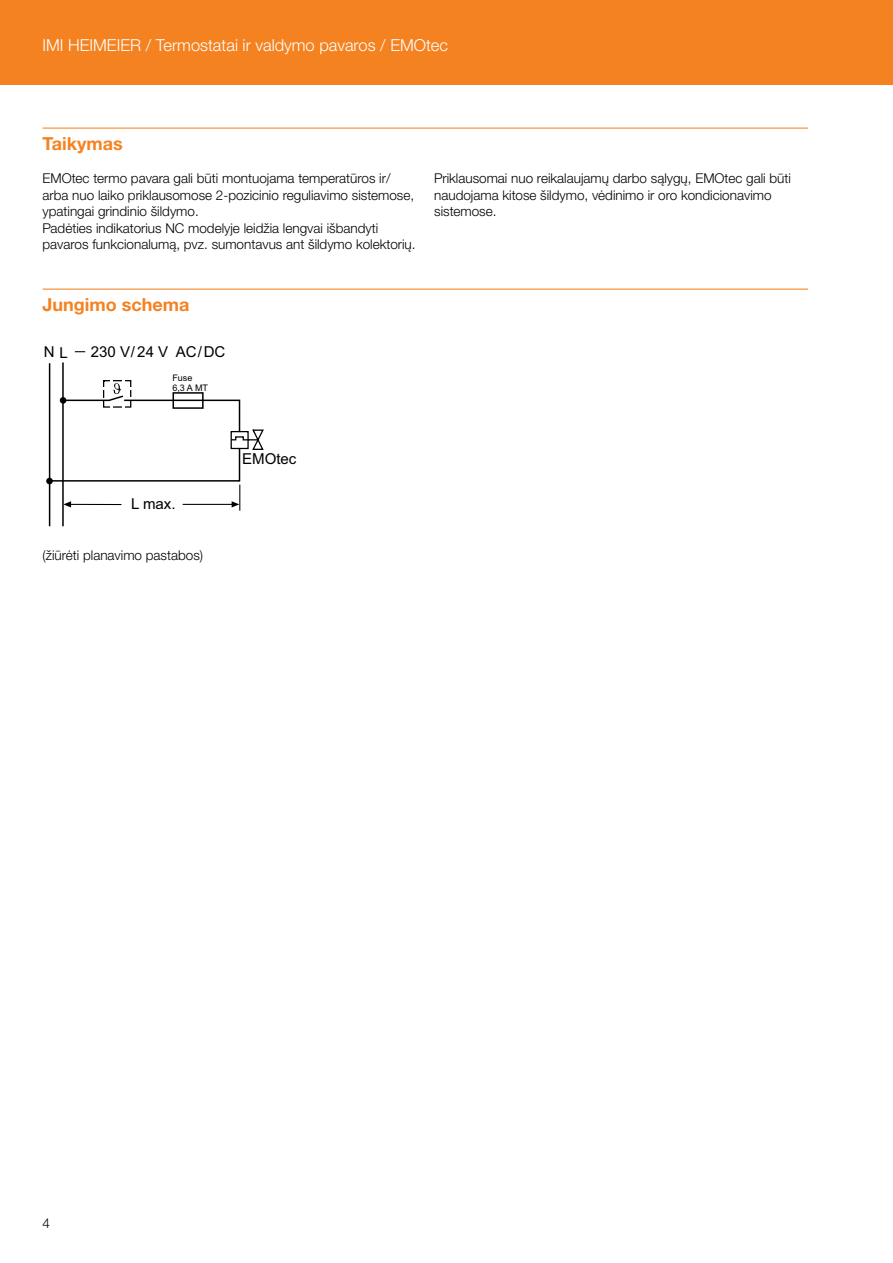
<style>
.page{position:relative;width:893px;height:1263px;background:#fff}
.page>*{position:absolute;margin:0;border:0;box-sizing:border-box;transform-origin:0 0}
.t1{font:700 18px "Helvetica Neue LTW1 G";color:#f58220}
.t2{font:300 16.5px "Helvetica Neue LTW1 G";color:#fff}
.t3{font:15px "Arial";color:#000}
.t4{font:300 13.5px/16.5px "Helvetica Neue LTW1 G";color:#000}
.t5{font:9px/10.8px "Arial";color:#000}
</style>
<div class="page">
<div style="left:0;top:0;width:893px;height:85px;background:#f58220"></div>
<hr style="left:43px;top:128px;width:765px;height:1px;background:#f58220">
<hr style="left:43px;top:289px;width:765px;height:1px;background:#f58220">
<hr style="left:49px;top:363px;width:1px;height:163px;background:#000">
<hr style="left:62px;top:362px;width:2px;height:164px;background:#000">
<div style="left:46px;top:478px;width:7px;height:6px;border:2px solid #000;border-radius:50%"></div>
<svg style="left:47px;top:380px;width:217px;height:131px"></svg>
<p class="t2" style="left:43px;top:35px;width:407px">IMI HEIMEIER / Termostatai ir valdymo pavaros / EMOtec</p>
<h1 class="t1" style="left:43px;top:132px;width:82px">Taikymas</h1>
<p class="t4" style="left:43px;top:170px;width:375px">EMOtec termo pavara gali būti montuojama temperatūros ir/ arba nuo laiko priklausomose 2-pozicinio reguliavimo sistemose, ypatingai grindinio šildymo.<br>Padėties indikatorius NC modelyje leidžia lengvai išbandyti pavaros funkcionalumą, pvz. sumontavus ant šildymo kolektorių.</p>
<p class="t4" style="left:434px;top:170px;width:358px">Priklausomai nuo reikalaujamų darbo sąlygų, EMOtec gali būti naudojama kitose šildymo, vėdinimo ir oro kondicionavimo sistemose.</p>
<h1 class="t1" style="left:43px;top:293px;width:148px">Jungimo schema</h1>
<p class="t3" style="left:44px;top:342px;width:25px">N L</p>
<p class="t3" style="left:91px;top:341px;width:136px">230 V/ 24 V AC/DC</p>
<p class="t5" style="left:172px;top:372px;width:37px">Fuse<br>6,3 A MT</p>
<p class="t3" style="left:131px;top:494px;width:46px">L max.</p>
<p class="t4" style="left:43px;top:547px;width:162px">(žiūrėti planavimo pastabos)</p>
<p class="t3" style="left:242px;top:448px;width:56px">EMOtec</p>
<p class="t4" style="left:43px;top:1215px;width:9px">4</p>
</div>
